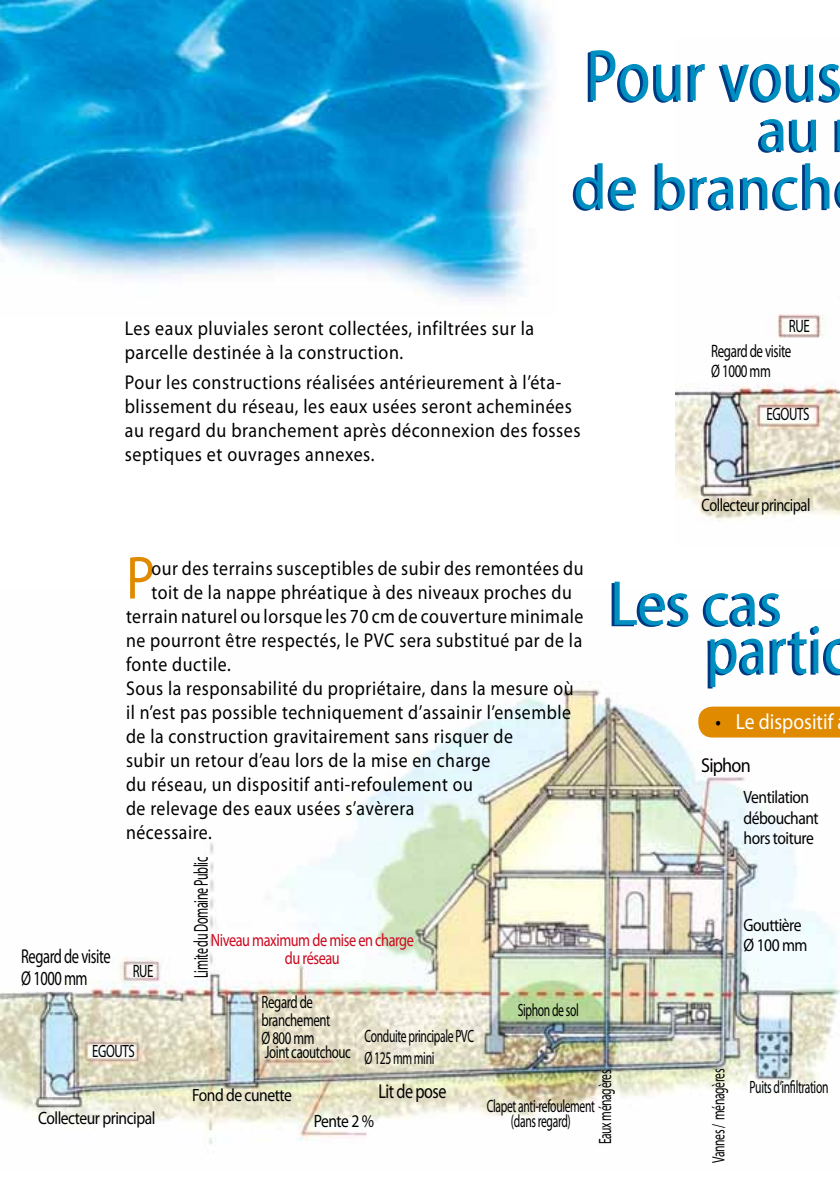
<style>
.page{position:relative;width:840px;height:1191px;background:#fff}
.page>*{position:absolute;margin:0;border:0;box-sizing:border-box;transform-origin:0 0}
.t1{font:74px "Myriad Pro";letter-spacing:.02em;color:#008fc1;scale:.81 1}
.t2{font:70px "Myriad Pro";letter-spacing:.02em;color:#008fc1;scale:.81 1}
.t3{font:64px/58px "Myriad Pro";letter-spacing:.015em;color:#008fc1;text-align:right;scale:.93 1}
.t4{font:61.2px "Myriad Pro";color:#e08a00;scale:.89 1}
.t5{font:22px "Myriad Pro";color:#fff;scale:.89 1}
.t6{font:20px "Myriad Pro";letter-spacing:.03em;color:#000;scale:.89 1}
.t7{font:20px/24px "Myriad Pro";letter-spacing:.03em;color:#000;scale:.9 1}
.t8{font:20px "Myriad Pro";letter-spacing:-.03em;color:#000;scale:.6 1}
.t9{font:20px/22.4px "Myriad Pro";letter-spacing:-.03em;color:#000;scale:.72 1}
.t10{font:20px "Myriad Pro";letter-spacing:-.03em;color:#000;scale:.8 1}
.t11{font:18px/20px "Myriad Pro";letter-spacing:-.03em;color:#000;scale:.72 1}
.t12{font:18px "Myriad Pro";letter-spacing:-.03em;color:#000;scale:.8 1}
.t13{font:17.8px/21.4px "Myriad Pro";letter-spacing:-.03em;color:#000;scale:.65 1}
.t14{font:17.8px/20px "Myriad Pro";letter-spacing:-.03em;color:#000;scale:.87 1}
.t15{font:17.8px/17.8px "Myriad Pro";letter-spacing:-.03em;color:#000;scale:.72 1}
.t16{font:17.8px/17.8px "Myriad Pro";letter-spacing:-.03em;color:#cd071e;text-align:center;scale:.8 1}
.s1{color:#000}
</style>
<div class="page">
<img style="left:675px;top:314px;width:164px;height:207px">
<img style="left:0;top:681px;width:838px;height:463px">
<img style="left:0;top:0;width:552px;height:301px">
<div style="left:698px;top:706px;width:141px;height:31px;background:#e08a00"></div>
<h1 class="t1" style="left:585px;top:30px;width:318px">Pour vous</h1>
<h3 class="t3" style="left:573px;top:99px;width:281px">au<br>de branch</h3>
<p class="t7" style="left:125px;top:316px;width:456px">Les eaux pluviales seront collectées, infiltrées sur la parcelle destinée à la construction.</p>
<p class="t7" style="left:125px;top:370px;width:507px">Pour les constructions réalisées antérieurement à l’éta&shy;blissement du réseau, les eaux usées seront acheminées au regard du branchement après déconnexion des fosses septiques et ouvrages annexes.</p>
<p class="t9" style="left:21px;top:945px;width:126px">Regard de visite<br>Ø 1000 mm</p>
<h3 class="t4" style="left:126px;top:540px;width:34px">P</h3>
<p class="t6" style="left:151px;top:555px;width:486px">our des terrains susceptibles de subir des remontées du</p>
<p class="t6" style="left:151px;top:579px;width:473px">toit de la nappe phréatique à des niveaux proches du</p>
<p class="t6" style="left:126px;top:603px;width:515px">terrain naturel ou lorsque les 70 cm de couverture minimale</p>
<p class="t6" style="left:126px;top:627px;width:514px">ne pourront être respectés, le PVC sera substitué par de la</p>
<p class="t6" style="left:126px;top:651px;width:119px">fonte ductile.</p>
<p class="t6" style="left:126px;top:675px;width:504px">Sous la responsabilité du propriétaire, dans la mesure où</p>
<p class="t6" style="left:126px;top:699px;width:501px">il n’est pas possible techniquement d’assainir l’ensemble</p>
<p class="t6" style="left:126px;top:723px;width:436px">de la construction gravitairement sans risquer de</p>
<p class="t6" style="left:126px;top:747px;width:411px">subir un retour d’eau lors de la mise en charge</p>
<p class="t6" style="left:126px;top:771px;width:391px">du réseau, un dispositif anti-refoulement ou</p>
<p class="t6" style="left:126px;top:795px;width:325px">de relevage des eaux usées s’avèrera</p>
<p class="t6" style="left:126px;top:819px;width:98px">nécessaire.</p>
<p class="t15" style="left:133px;top:962px;width:30px">RUE</p>
<p class="t8" style="left:189px;top:978px;width:203px;rotate:-90deg">Limite du Domaine Public</p>
<p class="t16" style="left:210px;top:931px;width:255px">N iveau maximum de mise en charge du réseau</p>
<p class="t15" style="left:92px;top:1041px;width:52px">EGO UTS</p>
<p class="t15" style="left:261px;top:993px;width:97px">Regard de branchement<br>Ø 800 mm</p>
<p class="t15" style="left:264px;top:1043px;width:121px">Joint caoutchouc</p>
<p class="t13" style="left:364px;top:1025px;width:170px">Conduite principale PVC<br>Ø 125 mm mini</p>
<p class="t13" style="left:517px;top:999px;width:95px">Siphon de sol</p>
<p class="t11" style="left:788px;top:315px;width:31px">RUE</p>
<p class="t11" style="left:710px;top:341px;width:113px">Regard de visite<br>Ø 1000 mm</p>
<p class="t11" style="left:766px;top:404px;width:52px">EGO UTS</p>
<p class="t12" style="left:701px;top:494px;width:138px">Collecteur principal</p>
<h3 class="t3" style="left:609px;top:573px;width:187px">Les cas</h3>
<h2 class="t2" style="left:706px;top:606px;width:178px">partic</h2>
<p class="t5" style="left:715px;top:708px;width:134px"><span class="s1">•</span> Le dispositif</p>
<p class="t7" style="left:700px;top:753px;width:56px">Siphon</p>
<p class="t14" style="left:743px;top:787px;width:88px">Ventilation débouchant hors toiture</p>
<p class="t14" style="left:743px;top:915px;width:75px">Gouttière<br>Ø 100 mm</p>
<p class="t14" style="left:38px;top:1107px;width:136px">Collecteur principal</p>
<p class="t14" style="left:192px;top:1084px;width:116px">Fond de cunette</p>
<p class="t10" style="left:378px;top:1078px;width:87px">Lit de pose</p>
<p class="t14" style="left:313px;top:1111px;width:71px">Pente 2 %</p>
<p class="t13" style="left:594px;top:1144px;width:117px;rotate:-90deg">Eaux ménagères</p>
<p class="t13" style="left:707px;top:1162px;width:146px;rotate:-90deg">Vannes / ménagères</p>
<p class="t13" style="left:486px;top:1097px;width:168px;line-height:15.6px;text-align:center">Clapet anti-refoulement (dans regard)</p>
<p class="t13" style="left:749px;top:1076px;width:123px">Puits d’infiltration</p>
</div>
